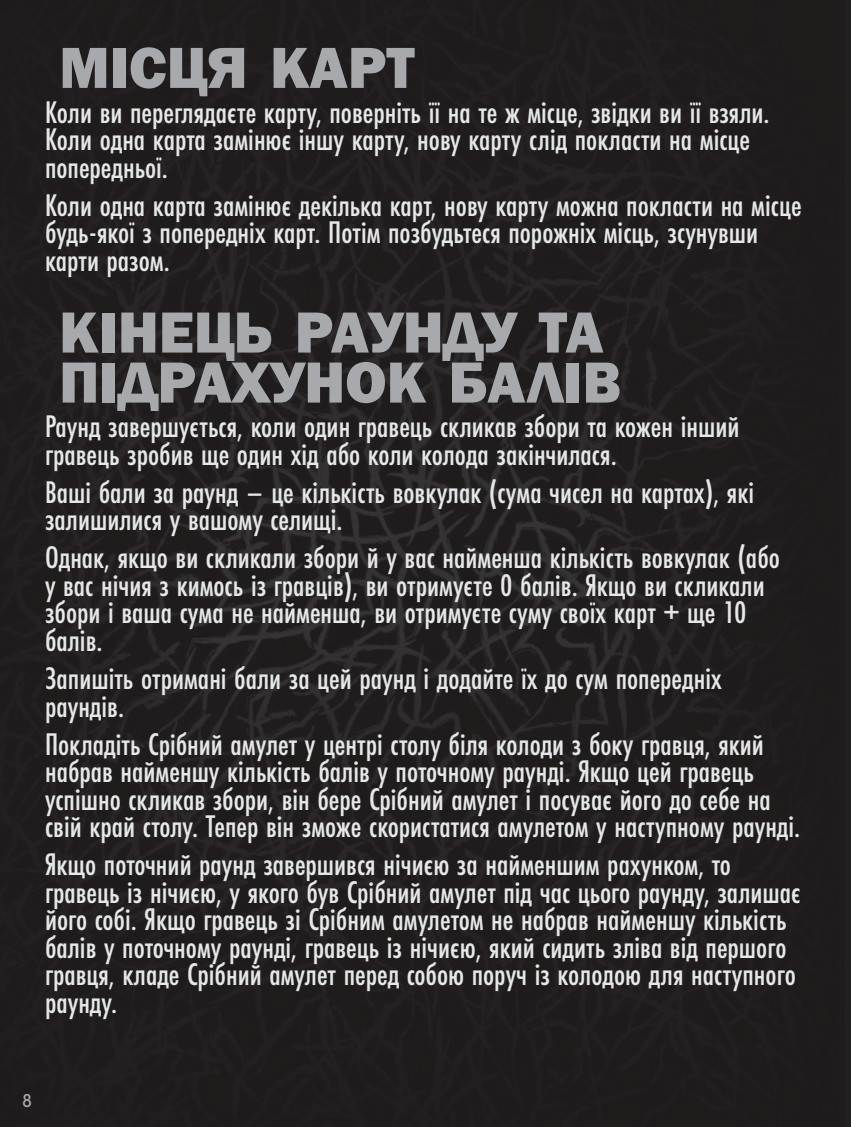
<style>
.page{position:relative;width:851px;height:1127px;background:#fff}
.page>*{position:absolute;margin:0;border:0;box-sizing:border-box;transform-origin:0 0}
.t1{font:800 60px/50px "Franklin Gothic";color:#a7a9ac}
.t2{font:500 32.5px/27.5px "Futura PT Cond";color:#e6e7e8}
.t3{font:500 condensed 17.5px "ITC Avant Garde Std";color:#a7a9ac}
</style>
<div class="page">
<hr style="left:849px;top:0;width:1px;height:1127px;background:#231f20">
<img style="left:0;top:0;width:849px;height:1127px">
<h1 class="t1" style="left:59px;top:43px;width:357px">МІСЦЯ КАРТ</h1>
<p class="t2" style="left:45px;top:98px;width:726px">Коли ви переглядаєте карту, поверніть її на те ж місце, звідки ви її взяли.<br>Коли одна карта замінює іншу карту, нову карту слід покласти на місце попередньої.</p>
<p class="t2" style="left:45px;top:191px;width:758px">Коли одна карта замінює декілька карт, нову карту можна покласти на місце будь-якої з попередніх карт. Потім позбудьтеся порожніх місць, зсунувши карти разом.</p>
<h1 class="t1" style="left:59px;top:307px;width:563px">КІНЕЦЬ РАУНДУ ТА<br>ПІДРАХУНОК БАЛІВ</h1>
<p class="t2" style="left:45px;top:412px;width:695px">Раунд завершується, коли один гравець скликав збори та кожен інший гравець зробив ще один хід або коли колода закінчилася.</p>
<p class="t2" style="left:45px;top:478px;width:710px">Ваші бали за раунд – це кількість вовкулак (сума чисел на картах), які залишилися у вашому селищі.</p>
<p class="t2" style="left:45px;top:544px;width:736px">Однак, якщо ви скликали збори й у вас найменша кількість вовкулак (або у вас нічия з кимось із гравців), ви отримуєте 0 балів. Якщо ви скликали збори і ваша сума не найменша, ви отримуєте суму своїх карт + ще 10 балів.</p>
<p class="t2" style="left:45px;top:664px;width:678px">Запишіть отримані бали за цей раунд і додайте їх до сум попередніх раундів.</p>
<p class="t2" style="left:45px;top:730px;width:756px">Покладіть Срібний амулет у центрі столу біля колоди з боку гравця, який набрав найменшу кількість балів у поточному раунді. Якщо цей гравець успішно скликав збори, він бере Срібний амулет і посуває його до себе на свій край столу. Тепер він зможе скористатися амулетом у наступному раунді.</p>
<p class="t2" style="left:45px;top:851px;width:757px">Якщо поточний раунд завершився нічиєю за найменшим рахунком, то гравець із нічиєю, у якого був Срібний амулет під час цього раунду, залишає його собі. Якщо гравець зі Срібним амулетом не набрав найменшу кількість балів у поточному раунді, гравець із нічиєю, який сидить зліва від першого гравця, кладе Срібний амулет перед собою поруч із колодою для наступного раунду.</p>
<p class="t3" style="left:22px;top:1093px;width:11px">8</p>
</div>
